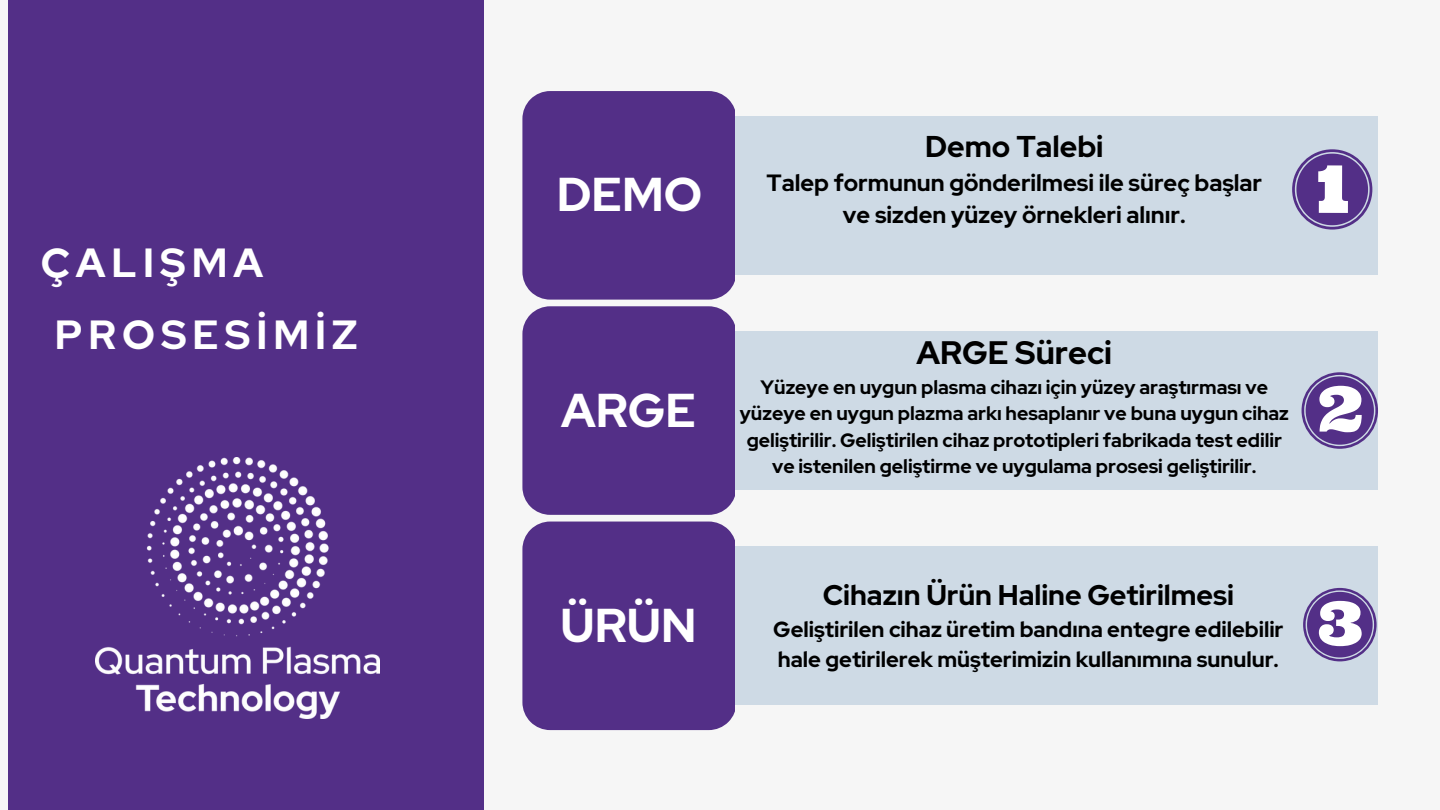
<style>
.page{position:relative;width:1440px;height:810px;background:#f6f6f6}
.page>*{position:absolute;margin:0;border:0;box-sizing:border-box;transform-origin:0 0}
.t1{font:700 47.3px "Red Hat Display";color:#fff}
.t2{font:700 40.6px/72px "Red Hat Display";letter-spacing:.15em;color:#fff}
.t3{font:700 32.4px "Red Hat Display";color:#000}
.t4{font:700 30px "Red Hat Display";color:#000}
.t5{font:700 28.4px "Red Hat Display";color:#000}
.t6{font:700 23.4px/32.2px "Red Hat Display";color:#000;text-align:center}
.t7{font:700 21.9px/30.3px "Red Hat Display";color:#000}
.t8{font:700 19.3px/26.4px "Red Hat Display";color:#000;text-align:center}
</style>
<div class="page">
<div style="left:8px;top:0;width:476px;height:810px;background:#532f87"></div>
<div style="left:710px;top:331px;width:668px;height:159px;background:#cedae5"></div>
<div style="left:522px;top:306px;width:213px;height:209px;background:#532f87"></div>
<div style="left:710px;top:546px;width:668px;height:159px;background:#cedae5"></div>
<div style="left:522px;top:522px;width:213px;height:208px;background:#532f87"></div>
<div style="left:710px;top:116px;width:668px;height:158px;background:#cedae5"></div>
<div style="left:522px;top:91px;width:213px;height:209px;background:#532f87"></div>
<svg style="left:1292px;top:149px;width:80px;height:81px"></svg>
<svg style="left:1302px;top:372px;width:76px;height:77px"></svg>
<svg style="left:1303px;top:588px;width:74px;height:73px"></svg>
<img style="left:96px;top:458px;width:283px;height:260px">
<h2 class="t2" style="left:55px;top:227px;width:304px;text-indent:-14px">ÇALIŞMA<br>PROSESİMİZ</h2>
<h1 class="t1" style="left:557px;top:163px;width:147px">DEMO</h1>
<h3 class="t4" style="left:925px;top:126px;width:177px">Demo Talebi</h3>
<p class="t6" style="left:766px;top:167px;width:497px">Talep formunun gönderilmesi ile süreç başlar ve sizden yüzey örnekleri alınır.</p>
<h1 class="t1" style="left:561px;top:379px;width:136px">ARGE</h1>
<h1 class="t1" style="left:560px;top:594px;width:138px">ÜRÜN</h1>
<h3 class="t3" style="left:917px;top:331px;width:194px">ARGE Süreci</h3>
<p class="t8" style="left:740px;top:374px;width:551px">Yüzeye en uygun plasma cihazı için yüzey araştırması ve yüzeye en uygun plazma arkı hesaplanır ve buna uygun cihaz geliştirilir. Geliştirilen cihaz prototipleri fabrikada test edilir ve istenilen geliştirme ve uygulama prosesi geliştirilir.</p>
<h3 class="t5" style="left:823px;top:576px;width:410px">Cihazın Ürün Haline Getirilmesi</h3>
<p class="t7" style="left:773px;top:614px;width:512px">Geliştirilen cihaz üretim bandına entegre edilebilir hale getirilerek müşterimizin kullanımına sunulur.</p>
</div>
